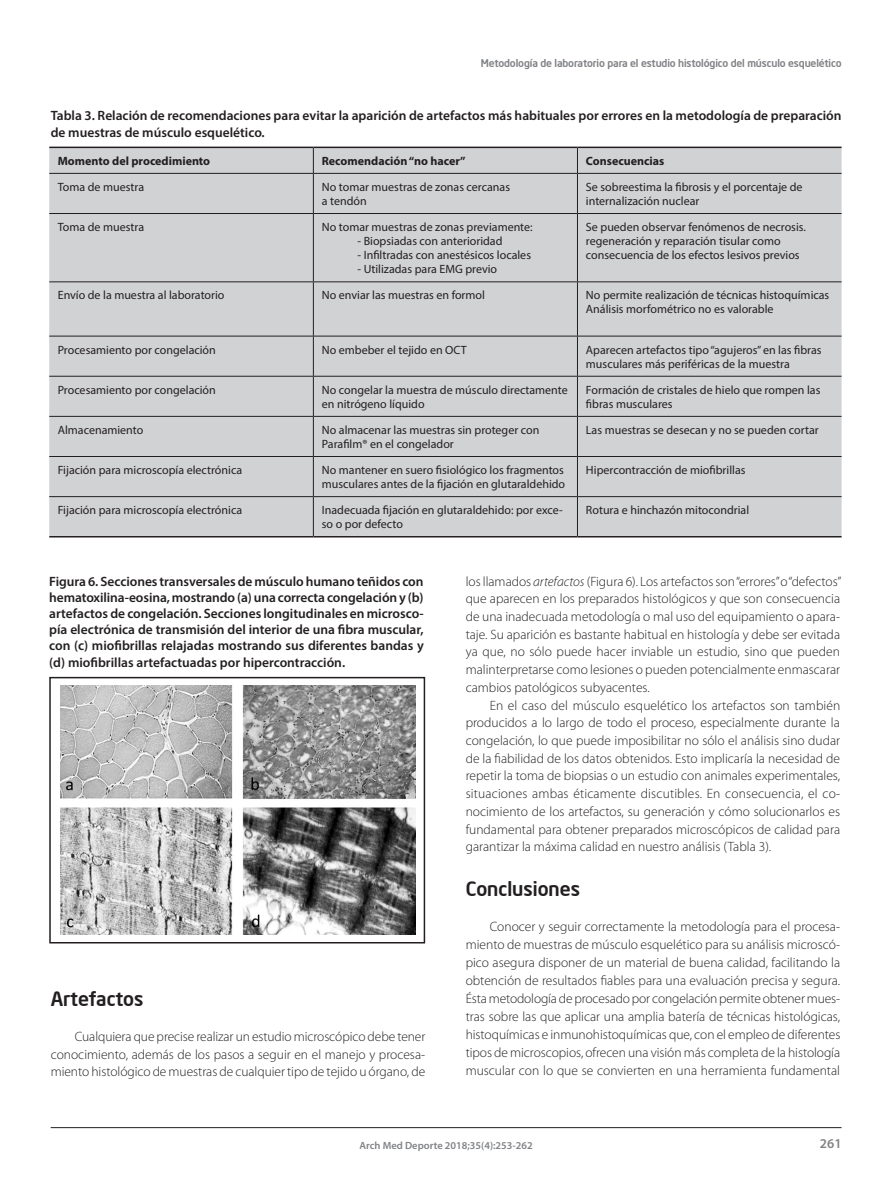
<style>
.page{position:relative;width:895px;height:1195px;background:#fff}
.page>*{position:absolute;margin:0;border:0;box-sizing:border-box;transform-origin:0 0}
.Subtítulo_1{font:500 19.5px "Neo Sans Intel";color:#231f20}
.C__de_texto{font:300 13.5px/17.7px "Myriad Pro";color:#231f20;text-align:justify}
.Titol_Taula{font:600 13.5px/16.2px "Myriad Pro";color:#231f20;text-align:justify}
.Titol_Tabla{font:600 13.5px/16.2px "Myriad Pro";color:#231f20}
.t1{font:600 13.5px "Myriad Pro";color:#808285}
.Taula_OK{font:12px/14.1px "Myriad Pro";color:#231f20}
.Taula_OK-2{font:700 12px "Myriad Pro";color:#231f20}
.t2{font:500 10.5px "Neo Sans Intel";letter-spacing:-.01em;color:#808285}
.t3{font:600 10.5px "Myriad Pro";color:#808285}
.s1{font-style:italic}
</style>
<div class="page">
<hr style="left:51px;top:1127px;width:791px;height:1px;background:#231f20">
<div style="left:49px;top:148px;width:793px;height:388px;background:#d1d2d4"></div>
<hr style="left:49px;top:147px;width:264px;height:1px;background:#231f20">
<hr style="left:313px;top:147px;width:264px;height:1px;background:#231f20">
<hr style="left:577px;top:147px;width:265px;height:1px;background:#231f20">
<hr style="left:49px;top:536px;width:264px;height:1px;background:#231f20">
<hr style="left:313px;top:536px;width:264px;height:1px;background:#231f20">
<hr style="left:577px;top:536px;width:265px;height:1px;background:#231f20">
<hr style="left:49px;top:173px;width:264px;height:1px;background:#231f20">
<hr style="left:313px;top:173px;width:264px;height:1px;background:#231f20">
<hr style="left:577px;top:173px;width:265px;height:1px;background:#231f20">
<hr style="left:49px;top:213px;width:264px;height:1px;background:#231f20">
<hr style="left:313px;top:213px;width:264px;height:1px;background:#231f20">
<hr style="left:577px;top:213px;width:265px;height:1px;background:#231f20">
<hr style="left:49px;top:281px;width:264px;height:1px;background:#231f20">
<hr style="left:313px;top:281px;width:264px;height:1px;background:#231f20">
<hr style="left:577px;top:281px;width:265px;height:1px;background:#231f20">
<hr style="left:49px;top:336px;width:264px;height:1px;background:#231f20">
<hr style="left:313px;top:336px;width:264px;height:1px;background:#231f20">
<hr style="left:577px;top:336px;width:265px;height:1px;background:#231f20">
<hr style="left:49px;top:376px;width:264px;height:1px;background:#231f20">
<hr style="left:313px;top:376px;width:264px;height:1px;background:#231f20">
<hr style="left:577px;top:376px;width:265px;height:1px;background:#231f20">
<hr style="left:49px;top:416px;width:264px;height:1px;background:#231f20">
<hr style="left:313px;top:416px;width:264px;height:1px;background:#231f20">
<hr style="left:577px;top:416px;width:265px;height:1px;background:#231f20">
<hr style="left:49px;top:456px;width:264px;height:1px;background:#231f20">
<hr style="left:313px;top:456px;width:264px;height:1px;background:#231f20">
<hr style="left:577px;top:456px;width:265px;height:1px;background:#231f20">
<hr style="left:49px;top:496px;width:264px;height:1px;background:#231f20">
<hr style="left:313px;top:496px;width:264px;height:1px;background:#231f20">
<hr style="left:577px;top:496px;width:265px;height:1px;background:#231f20">
<svg style="left:313px;top:148px;width:1px;height:25px"></svg>
<svg style="left:577px;top:148px;width:1px;height:25px"></svg>
<hr style="left:313px;top:174px;width:1px;height:39px;background:#231f20">
<hr style="left:577px;top:174px;width:1px;height:39px;background:#231f20">
<hr style="left:313px;top:214px;width:1px;height:67px;background:#231f20">
<hr style="left:577px;top:214px;width:1px;height:67px;background:#231f20">
<hr style="left:313px;top:282px;width:1px;height:54px;background:#231f20">
<hr style="left:577px;top:282px;width:1px;height:54px;background:#231f20">
<hr style="left:313px;top:336px;width:1px;height:40px;background:#231f20">
<hr style="left:577px;top:336px;width:1px;height:40px;background:#231f20">
<hr style="left:313px;top:376px;width:1px;height:40px;background:#231f20">
<hr style="left:577px;top:376px;width:1px;height:40px;background:#231f20">
<hr style="left:313px;top:416px;width:1px;height:40px;background:#231f20">
<hr style="left:577px;top:416px;width:1px;height:40px;background:#231f20">
<hr style="left:313px;top:457px;width:1px;height:39px;background:#231f20">
<hr style="left:577px;top:457px;width:1px;height:39px;background:#231f20">
<hr style="left:313px;top:497px;width:1px;height:39px;background:#231f20">
<hr style="left:577px;top:497px;width:1px;height:39px;background:#231f20">
<img style="left:60px;top:685px;width:356px;height:249px">
<div style="left:49px;top:676px;width:376px;height:267px;border:2px solid #231f20"></div>
<p class="t2" style="left:481px;top:56px;width:362px">Metodología de laboratorio para el estudio histológico del músculo esquelético</p>
<p class="Titol_Tabla" style="left:51px;top:107px;width:792px">Tabla 3. Relación de recomendaciones para evitar la aparición de artefactos más habituales por errores en la metodología de preparación de muestras de músculo esquelético.</p>
<p class="Taula_OK-2" style="left:58px;top:153px;width:154px">Momento del procedimiento</p>
<p class="Taula_OK-2" style="left:322px;top:153px;width:145px">Recomendación “no hacer”</p>
<p class="Taula_OK-2" style="left:586px;top:153px;width:80px">Consecuencias</p>
<p class="Taula_OK" style="left:58px;top:180px;width:88px">Toma de muestra</p>
<p class="Taula_OK" style="left:322px;top:180px;width:190px">No tomar muestras de zonas cercanas</p>
<p class="Taula_OK" style="left:322px;top:194px;width:46px">a tendón</p>
<p class="Taula_OK" style="left:586px;top:180px;width:218px">Se sobreestima la fibrosis y el porcentaje de internalización nuclear</p>
<p class="Taula_OK" style="left:58px;top:220px;width:88px">Toma de muestra</p>
<p class="Taula_OK" style="left:322px;top:220px;width:212px">No tomar muestras de zonas previamente:</p>
<p class="Taula_OK" style="left:357px;top:234px;width:147px">- Biopsiadas con anterioridad</p>
<p class="Taula_OK" style="left:357px;top:248px;width:175px">- Infiltradas con anestésicos locales</p>
<p class="Taula_OK" style="left:357px;top:262px;width:141px">- Utilizadas para EMG previo</p>
<p class="Taula_OK" style="left:586px;top:220px;width:221px">Se pueden observar fenómenos de necrosis. regeneración y reparación tisular como consecuencia de los efectos lesivos previos</p>
<p class="Taula_OK" style="left:58px;top:288px;width:168px">Envío de la muestra al laboratorio</p>
<p class="Taula_OK" style="left:322px;top:288px;width:165px">No enviar las muestras en formol</p>
<p class="Taula_OK" style="left:586px;top:288px;width:245px">No permite realización de técnicas histoquímicas</p>
<p class="Taula_OK" style="left:586px;top:302px;width:189px">Análisis morfométrico no es valorable</p>
<p class="Taula_OK" style="left:58px;top:342px;width:160px">Procesamiento por congelación</p>
<p class="Taula_OK" style="left:322px;top:342px;width:146px">No embeber el tejido en OCT</p>
<p class="Taula_OK" style="left:586px;top:342px;width:237px">Aparecen artefactos tipo “agujeros” en las fibras musculares más periféricas de la muestra</p>
<p class="Taula_OK" style="left:58px;top:382px;width:160px">Procesamiento por congelación</p>
<p class="Taula_OK" style="left:322px;top:382px;width:247px">No congelar la muestra de músculo directamente</p>
<p class="Taula_OK" style="left:322px;top:396px;width:104px">en nitrógeno líquido</p>
<p class="Taula_OK" style="left:586px;top:382px;width:236px">Formación de cristales de hielo que rompen las fibras musculares</p>
<p class="Taula_OK" style="left:58px;top:422px;width:87px">Almacenamiento</p>
<p class="Taula_OK" style="left:322px;top:422px;width:219px">No almacenar las muestras sin proteger con<br>Parafilm® en el congelador</p>
<p class="Taula_OK" style="left:586px;top:422px;width:234px">Las muestras se desecan y no se pueden cortar</p>
<p class="Taula_OK" style="left:58px;top:462px;width:186px">Fijación para microscopía electrónica</p>
<p class="Taula_OK" style="left:322px;top:462px;width:245px">No mantener en suero fisiológico los fragmentos musculares antes de la fijación en glutaraldehido</p>
<p class="Taula_OK" style="left:586px;top:462px;width:161px">Hipercontracción de miofibrillas</p>
<p class="Taula_OK" style="left:58px;top:503px;width:186px">Fijación para microscopía electrónica</p>
<p class="Taula_OK" style="left:322px;top:503px;width:242px">Inadecuada fijación en glutaraldehido: por exce&shy;so o por defecto</p>
<p class="Taula_OK" style="left:586px;top:503px;width:165px">Rotura e hinchazón mitocondrial</p>
<p class="Titol_Taula" style="left:49px;top:572px;width:376px">Figura 6. Secciones transversales de músculo humano teñidos con hematoxilina-eosina, mostrando (a) una correcta congelación y (b) artefactos de congelación. Secciones longitudinales en microsco&shy;pía electrónica de transmisión del interior de una fibra muscular, con (c) miofibrillas relajadas mostrando sus diferentes bandas y (d) miofibrillas artefactuadas por hipercontracción.</p>
<p class="Subtítulo_1" style="left:51px;top:986px;width:94px">Artefactos</p>
<p class="C__de_texto" style="left:51px;top:1027px;width:376px;text-indent:24px">Cualquiera que precise realizar un estudio microscópico debe tener conocimiento, además de los pasos a seguir en el manejo y procesa&shy;miento histológico de muestras de cualquier tipo de tejido u órgano, de</p>
<p class="C__de_texto" style="left:466px;top:572px;width:377px">los llamados <span class="s1">artefactos</span> (Figura 6). Los artefactos son “errores” o “defectos” que aparecen en los preparados histológicos y que son consecuencia de una inadecuada metodología o mal uso del equipamiento o apara&shy;taje. Su aparición es bastante habitual en histología y debe ser evitada ya que, no sólo puede hacer inviable un estudio, sino que pueden malinterpretarse como lesiones o pueden potencialmente enmascarar cambios patológicos subyacentes.</p>
<p class="C__de_texto" style="left:466px;top:696px;width:376px;text-indent:24px">En el caso del músculo esquelético los artefactos son también producidos a lo largo de todo el proceso, especialmente durante la congelación, lo que puede imposibilitar no sólo el análisis sino dudar de la fiabilidad de los datos obtenidos. Esto implicaría la necesidad de repetir la toma de biopsias o un estudio con animales experimentales, situaciones ambas éticamente discutibles. En consecuencia, el co&shy;nocimiento de los artefactos, su generación y cómo solucionarlos es fundamental para obtener preparados microscópicos de calidad para garantizar la máxima calidad en nuestro análisis (Tabla 3).</p>
<p class="Subtítulo_1" style="left:466px;top:876px;width:116px">Conclusiones</p>
<p class="C__de_texto" style="left:466px;top:917px;width:376px;text-indent:24px">Conocer y seguir correctamente la metodología para el procesa&shy;miento de muestras de músculo esquelético para su análisis microscó&shy;pico asegura disponer de un material de buena calidad, facilitando la obtención de resultados fiables para una evaluación precisa y segura.<br>Ésta metodología de procesado por congelación permite obtener mues&shy;tras sobre las que aplicar una amplia batería de técnicas histológicas, histoquímicas e inmunohistoquímicas que, con el empleo de diferentes tipos de microscopios, ofrecen una visión más completa de la histología muscular con lo que se convierten en una herramienta fundamental</p>
<p class="t3" style="left:360px;top:1138px;width:175px">Arch Med Deporte 2018;35(4):253-262</p>
<p class="t1" style="left:820px;top:1135px;width:23px">261</p>
</div>
